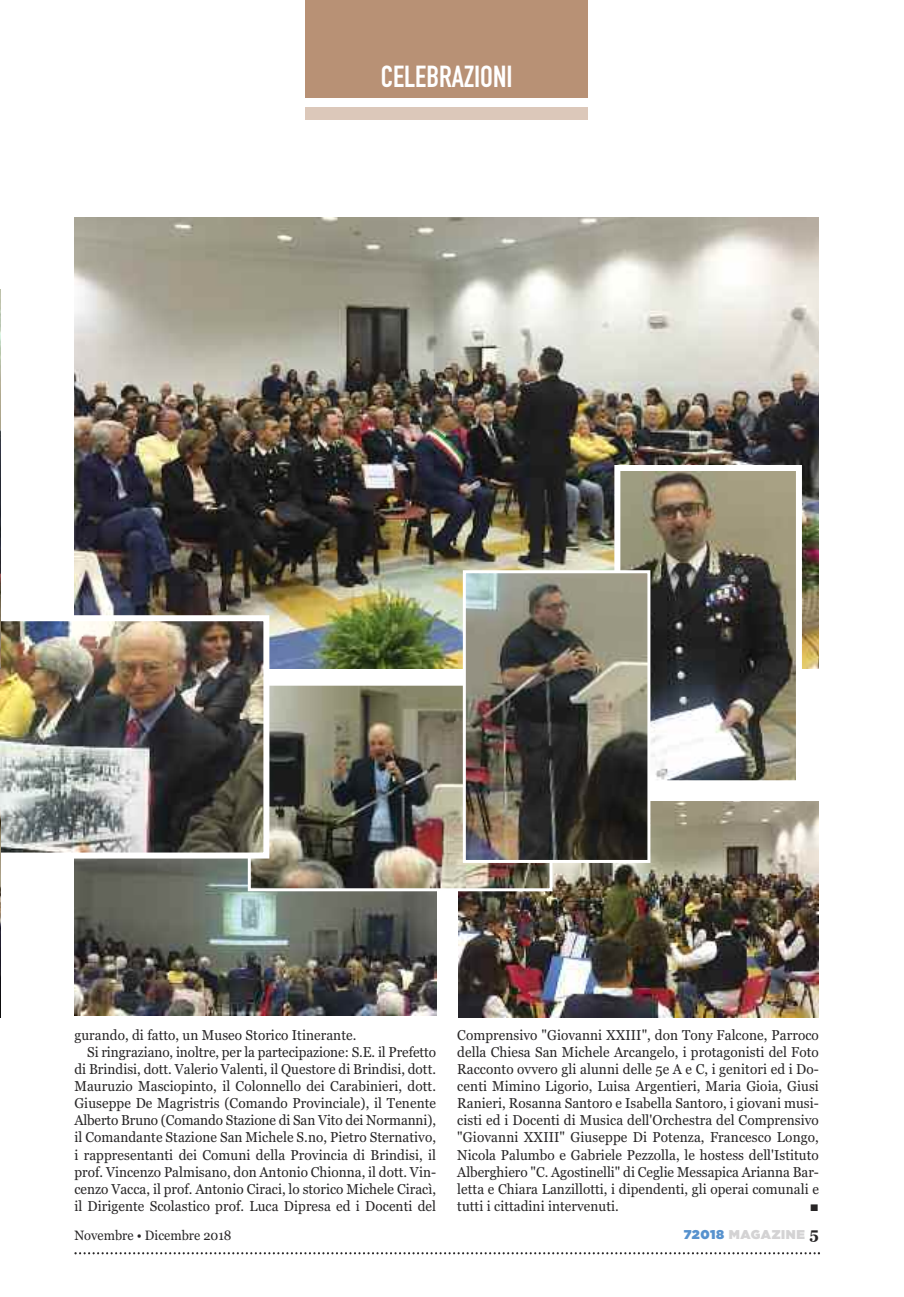
<style>
.page{position:relative;width:904px;height:1297px;background:#fff}
.page>*{position:absolute;margin:0;border:0;box-sizing:border-box;transform-origin:0 0}
.t1{font:30px "DIN Engschrift Std";color:#fff}
.t2{font:14.25px/17.1px "Georgia";letter-spacing:.005em;color:#272526;text-align:justify;scale:.95 1}
.t3{font:14.25px "Arial";color:#272526;scale:1.05 1}
.t4{font:13.5px "Georgia";color:#272526;scale:.95 1}
.t5{font:900 12.75px "Gotham";letter-spacing:.05em;color:#d4d3d4}
.s1{color:#5792ce}
.s2{font-family:"Georgia";font-weight:700;font-size:16.5px;color:#272526}
</style>
<div class="page">
<svg style="left:74px;top:1252px;width:746px;height:2px"></svg>
<div style="left:305px;top:0;width:282px;height:98px;background:#b89175"></div>
<div style="left:305px;top:108px;width:282px;height:12px;background:#dcc8ba"></div>
<img style="left:458px;top:801px;width:360px;height:216px">
<img style="left:74px;top:218px;width:745px;height:451px">
<img style="left:74px;top:858px;width:362px;height:158px">
<img style="left:252px;top:687px;width:296px;height:200px">
<div style="left:248px;top:683px;width:304px;height:208px;border:3px solid #fff"></div>
<img style="left:621px;top:472px;width:174px;height:307px">
<div style="left:614px;top:465px;width:188px;height:321px;border:6px solid #fff"></div>
<img style="left:0;top:615px;width:269px;height:243px">
<img style="left:0;top:289px;width:1px;height:380px">
<img style="left:467px;top:574px;width:179px;height:285px">
<div style="left:463px;top:570px;width:187px;height:293px;border:3px solid #fff"></div>
<img style="left:0;top:808px;width:1px;height:209px">
<h1 class="t1" style="left:381px;top:59px;width:133px">CELEBRAZIONI</h1>
<p class="t2" style="left:74px;top:1026px;width:298px">gurando, di fatto, un Museo Storico Itinerante.</p>
<p class="t2" style="left:87px;top:1043px;width:369px">Si ringraziano, inoltre, per la partecipazione: S.E. il Prefetto</p>
<p class="t2" style="left:74px;top:1060px;width:382px">di Brindisi, dott. Valerio Valenti, il Questore di Brindisi, dott.</p>
<p class="t2" style="left:74px;top:1078px;width:382px">Mauruzio Masciopinto, il Colonnello dei Carabinieri, dott.</p>
<p class="t2" style="left:74px;top:1095px;width:382px">Giuseppe De Magristris (Comando Provinciale), il Tenente</p>
<p class="t2" style="left:74px;top:1112px;width:382px">Alberto Bruno (Comando Stazione di San Vito dei Normanni),</p>
<p class="t2" style="left:74px;top:1129px;width:382px">il Comandante Stazione San Michele S.no, Pietro Sternativo,</p>
<p class="t2" style="left:74px;top:1146px;width:382px">i rappresentanti dei Comuni della Provincia di Brindisi, il</p>
<p class="t2" style="left:74px;top:1163px;width:382px">prof. Vincenzo Palmisano, don Antonio Chionna, il dott. Vin-</p>
<p class="t2" style="left:74px;top:1180px;width:382px">cenzo Vacca, il prof. Antonio Ciraci, lo storico Michele Ciracì,</p>
<p class="t2" style="left:74px;top:1197px;width:382px">il Dirigente Scolastico prof. Luca Dipresa ed i Docenti del</p>
<p class="t2" style="left:457px;top:1026px;width:382px">Comprensivo "Giovanni XXIII", don Tony Falcone, Parroco della Chiesa San Michele Arcangelo, i protagonisti del Foto Racconto ovvero gli alunni delle 5e A e C, i genitori ed i Do&shy;centi Mimino Ligorio, Luisa Argentieri, Maria Gioia, Giusi Ranieri, Rosanna Santoro e Isabella Santoro, i giovani musi&shy;cisti ed i Docenti di Musica dell'orchestra del Comprensivo "Giovanni XXIII" Giuseppe Di Potenza, Francesco Longo, Nicola Palumbo e Gabriele Pezzolla, le hostess dell'Istituto Alberghiero "C. Agostinelli" di Ceglie Messapica Arianna Bar&shy;letta e Chiara Lanzillotti, i dipendenti, gli operai comunali e tutti i cittadini intervenuti.</p>
<p class="t3" style="left:809px;top:1197px;width:10px">■</p>
<p class="t4" style="left:74px;top:1228px;width:167px">Novembre • Dicembre 2018</p>
<p class="t5" style="left:683px;top:1230px;width:137px"><span class="s1">72018</span> MAGAZINE <span class="s2">5</span></p>
</div>
